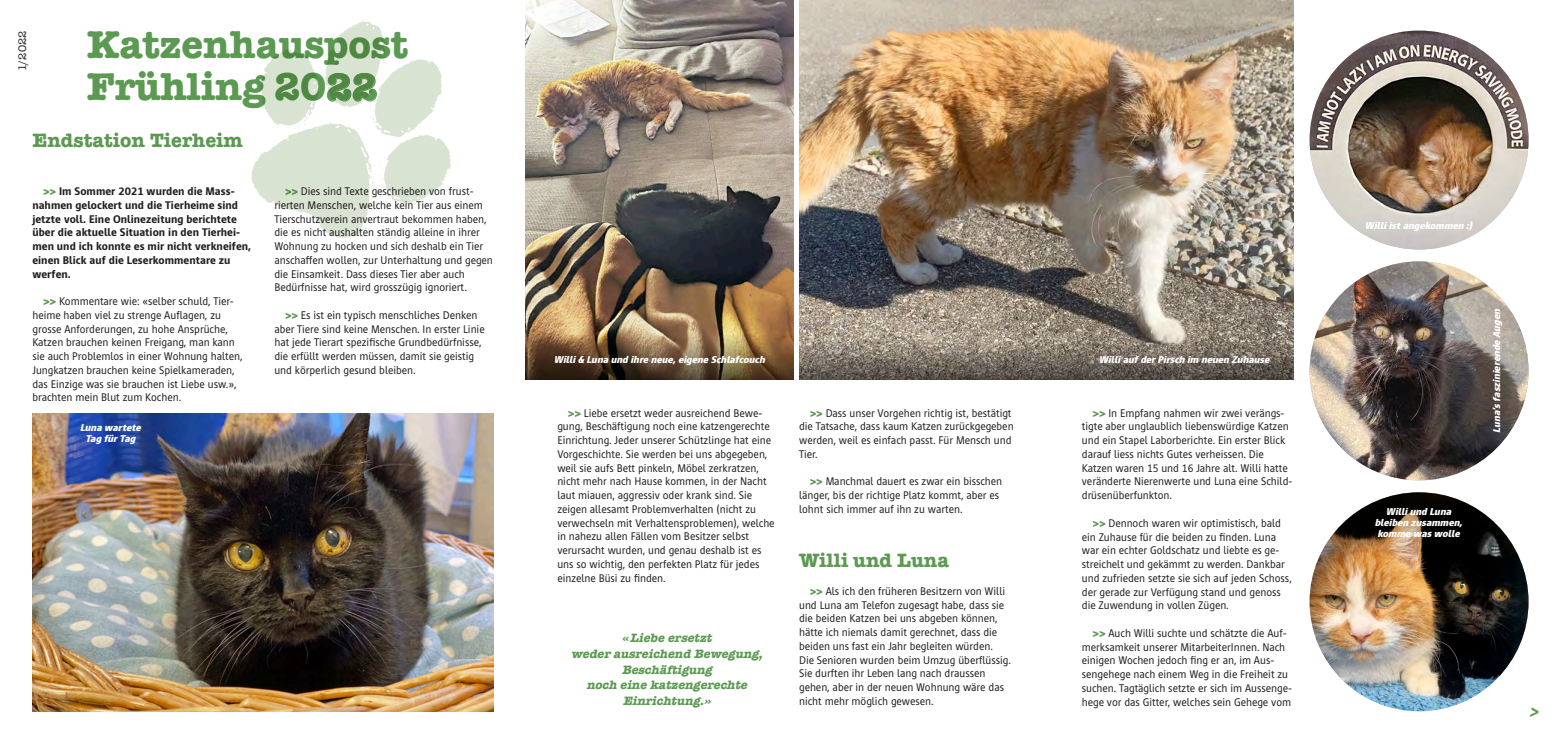
<style>
.page{position:relative;width:1561px;height:745px;background:#fff}
.page>*{position:absolute;margin:0;border:0;box-sizing:border-box;transform-origin:0 0}
.t1{font:700 40px/42.5px "American Typewriter";letter-spacing:-.005em;color:#5c9952}
.t2{font:700 20px "American Typewriter";color:#5c9952}
.t3{font:italic 700 17.5px "American Typewriter";color:#5c9952}
.t4{font:italic 700 12.5px/15.6px "American Typewriter";color:#5c9952;text-align:center}
.t5{font:11.25px/13.8px "Cast";color:#231f20}
.t6{font:800 11.25px/13.8px "Cast";letter-spacing:.005em;color:#231f20}
.t7{font:11.25px "American Typewriter";color:#231f20}
.t8{font:italic 900 10px/11.2px "Cast";color:#fff;text-align:center}
.s1{font-size:39.38px}
.s2{font-weight:900;color:#5c9952}
</style>
<div class="page">
<img style="left:32px;top:413px;width:461px;height:298px">
<img style="left:1309px;top:31px;width:219px;height:218px;border-radius:109px">
<img style="left:1309px;top:492px;width:219px;height:219px;border-radius:109px">
<img style="left:1309px;top:261px;width:219px;height:219px;border-radius:109px">
<img style="left:799px;top:0;width:494px;height:299px">
<img style="left:525px;top:0;width:268px;height:380px">
<svg style="left:251px;top:20px;width:200px;height:218px"></svg>
<svg style="left:799px;top:299px;width:494px;height:81px;background:#897f73"></svg>
<p class="t7" style="left:14px;top:71px;width:42px;rotate:-90deg">1/2022</p>
<h1 class="t1" style="left:87px;top:21px;width:323px">Katzenhauspost<br>Frühling 20<span class="s1">22</span></h1>
<h2 class="t2" style="left:32px;top:123px;width:212px">Endstation Tierheim</h2>
<p class="t6" style="left:32px;top:184px;width:220px;text-indent:11px"><span class="s2">&gt;&gt;</span> Im Sommer 2021 wurden die Mass&shy;nahmen gelockert und die Tierheime sind jetzte voll. Eine Onlinezeitung berichtete über die aktuelle Situation in den Tierhei&shy;men und ich konnte es mir nicht verkneifen, einen Blick auf die Leserkommentare zu werfen.</p>
<p class="t5" style="left:32px;top:294px;width:211px;text-indent:11px"><span class="s2">&gt;&gt;</span> Kommentare wie: «selber schuld, Tier&shy;heime haben viel zu strenge Auflagen, zu grosse Anforderungen, zu hohe Ansprüche, Katzen brauchen keinen Freigang, man kann sie auch Problemlos in einer Wohnung halten, Jungkatzen brauchen keine Spielkameraden, das Einzige was sie brauchen ist Liebe usw.», brachten mein Blut zum Kochen.</p>
<p class="t8" style="left:80px;top:421px;width:65px">Luna wartete<br>Tag fürTag</p>
<p class="t5" style="left:274px;top:184px;width:220px;text-indent:11px"><span class="s2">&gt;&gt;</span> Dies sind Texte geschrieben von frust&shy;rierten Menschen, welche kein Tier aus einem Tierschutzverein anvertraut bekommen haben, die es nicht aushalten ständig alleine in ihrer Wohnung zu hocken und sich deshalb ein Tier anschaffen wollen, zur Unterhaltung und gegen die Einsamkeit. Dass dieses Tier aber auch Bedürfnisse hat, wird grosszügig ignoriert.</p>
<p class="t5" style="left:274px;top:308px;width:212px;text-indent:11px"><span class="s2">&gt;&gt;</span> Es ist ein typisch menschliches Denken aber Tiere sind keine Menschen. In erster Linie hat jede Tierart spezifische Grundbedürfnisse, die erfüllt werden müssen, damit sie geistig und körperlich gesund bleiben.</p>
<p class="t8" style="left:554px;top:353px;width:215px">Willi&amp; Luna und ihre neue,eigene Schlafcouch</p>
<p class="t5" style="left:557px;top:406px;width:219px;text-indent:11px"><span class="s2">&gt;&gt;</span> Liebe ersetzt weder ausreichend Bewe&shy;gung, Beschäftigung noch eine katzengerechte Einrichtung. Jeder unserer Schützlinge hat eine Vorgeschichte. Sie werden bei uns abgegeben, weil sie aufs Bett pinkeln, Möbel zerkratzen, nicht mehr nach Hause kommen, in der Nacht laut miauen, aggressiv oder krank sind. Sie zeigen allesamt Problemverhalten (nicht zu verwechseln mit Verhaltensproblemen), welche in nahezu allen Fällen vom Besitzer selbst verursacht wurden, und genau deshalb ist es uns so wichtig, den perfekten Platz für jedes einzelne Büsi zu finden.</p>
<p class="t4" style="left:571px;top:629px;width:197px">«Liebeersetzt wederausreichendBewegung,<br>Beschäftigung<br>noch einekatzengerechte<br>Einrichtung.»</p>
<p class="t5" style="left:799px;top:406px;width:216px;text-indent:11px"><span class="s2">&gt;&gt;</span> Dass unser Vorgehen richtig ist, bestätigt die Tatsache, dass kaum Katzen zurückgegeben werden, weil es einfach passt. Für Mensch und Tier.</p>
<p class="t5" style="left:799px;top:475px;width:205px;text-indent:11px"><span class="s2">&gt;&gt;</span> Manchmal dauert es zwar ein bisschen länger, bis der richtige Platz kommt, aber es lohnt sich immer auf ihn zu warten.</p>
<h2 class="t2" style="left:799px;top:543px;width:151px">Willi und Luna</h2>
<p class="t5" style="left:799px;top:584px;width:213px;text-indent:11px"><span class="s2">&gt;&gt;</span> Als ich den früheren Besitzern von Willi und Luna am Telefon zugesagt habe, dass sie die beiden Katzen bei uns abgeben können, hätte ich niemals damit gerechnet, dass die beiden uns fast ein Jahr begleiten würden.<br>Die Senioren wurden beim Umzug überflüssig.<br>Sie durften ihr Leben lang nach draussen gehen, aber in der neuen Wohnung wäre das nicht mehr möglich gewesen.</p>
<p class="t8" style="left:1098px;top:353px;width:174px">WilliaufderPirsch im neuen Zuhause</p>
<p class="t5" style="left:1081px;top:406px;width:212px;text-indent:11px"><span class="s2">&gt;&gt;</span> In Empfang nahmen wir zwei verängs&shy;tigte aber unglaublich liebenswürdige Katzen und ein Stapel Laborberichte. Ein erster Blick darauf liess nichts Gutes verheissen. Die Katzen waren 15 und 16 Jahre alt. Willi hatte veränderte Nierenwerte und Luna eine Schild&shy;drüsenüberfunkton.</p>
<p class="t5" style="left:1081px;top:516px;width:211px;text-indent:11px"><span class="s2">&gt;&gt;</span> Dennoch waren wir optimistisch, bald ein Zuhause für die beiden zu finden. Luna war ein echter Goldschatz und liebte es ge&shy;streichelt und gekämmt zu werden. Dankbar und zufrieden setzte sie sich auf jeden Schoss, der gerade zur Verfügung stand und genoss die Zuwendung in vollen Zügen.</p>
<p class="t5" style="left:1081px;top:626px;width:212px;text-indent:11px"><span class="s2">&gt;&gt;</span> Auch Willi suchte und schätzte die Auf&shy;merksamkeit unserer MitarbeiterInnen. Nach einigen Wochen jedoch fing er an, im Aus&shy;sengehege nach einem Weg in die Freiheit zu suchen. Tagtäglich setzte er sich im Aussenge&shy;hege vor das Gitter, welches sein Gehege vom</p>
<p class="t8" style="left:1364px;top:220px;width:111px">Williistangekommen :)</p>
<p class="t8" style="left:1374px;top:505px;width:91px">Williund Luna bleiben zusammen, komme waswolle</p>
<p class="t8" style="left:1490px;top:432px;width:127px;rotate:-90deg">Luna‘sfaszinierende Augen</p>
<h3 class="t3" style="left:1528px;top:697px;width:16px">&gt;</h3>
</div>
